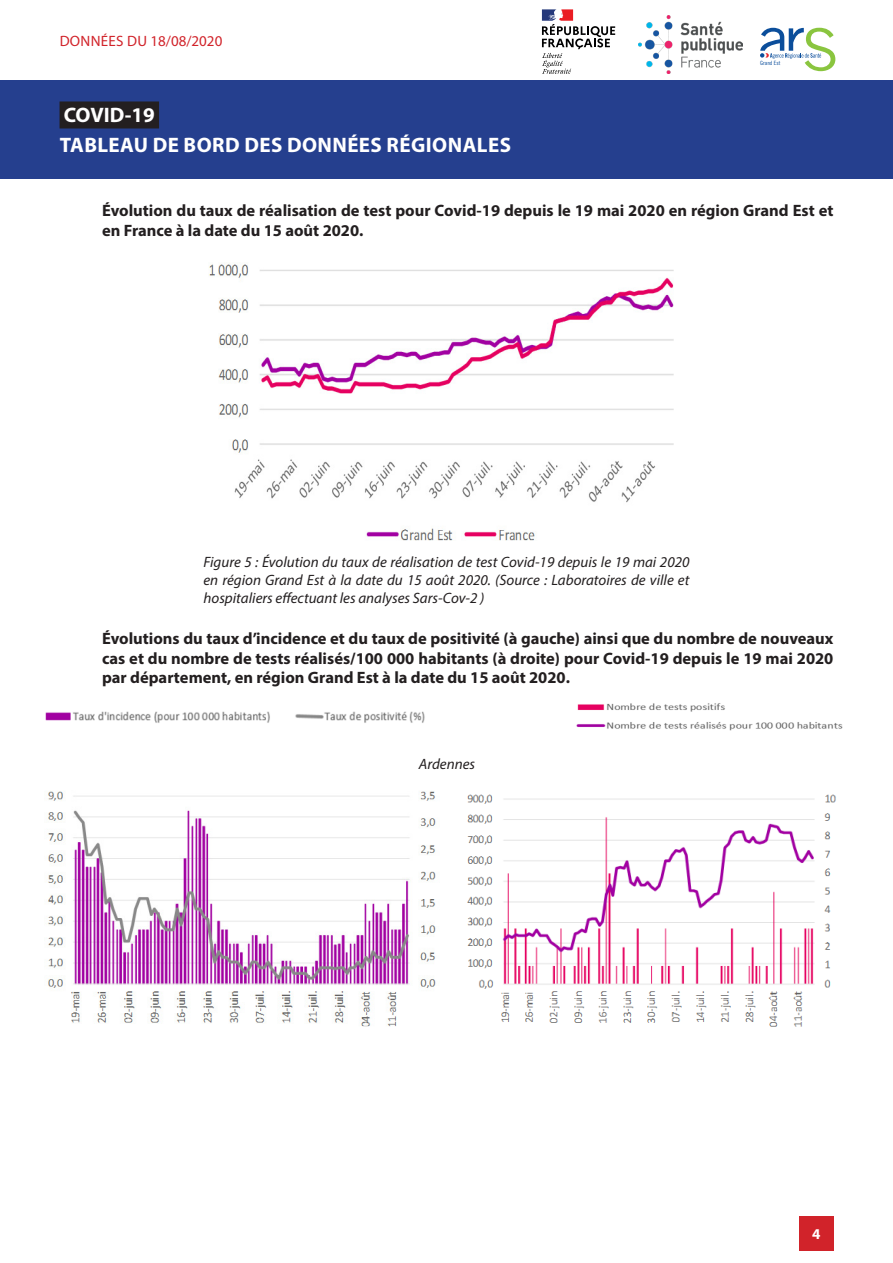
<style>
.page{position:relative;width:893px;height:1263px;background:#fff}
.page>*{position:absolute;margin:0;border:0;box-sizing:border-box;transform-origin:0 0}
.t1{font:700 21px/29.4px "Myriad Pro";letter-spacing:.02em;color:#fff}
.Texte{font:700 16.5px/19.8px "Myriad Pro";color:#231f20}
.Legende{font:italic 15px/18px "Myriad Pro";color:#231f20;text-align:justify}
.t2{font:15px "Myriad Pro";letter-spacing:.02em;color:#d1232a}
.t3{font:700 15px "Myriad Pro";color:#fff}
.t4{font:5.85px "Trade Gothic LT Std Cn 18";color:#0b4e9b}
</style>
<div class="page">
<div style="left:0;top:80px;width:893px;height:99px;background:#253f8e"></div>
<div style="left:60px;top:101px;width:99px;height:27px;background:#231f20"></div>
<div style="left:799px;top:1216px;width:34px;height:34px;background:#d1232a"></div>
<img style="left:638px;top:15px;width:104px;height:59px">
<svg style="left:760px;top:28px;width:75px;height:43px"></svg>
<svg style="left:542px;top:9px;width:73px;height:65px"></svg>
<img style="left:209px;top:263px;width:465px;height:278px">
<img style="left:48px;top:791px;width:388px;height:234px">
<img style="left:467px;top:794px;width:369px;height:233px">
<img style="left:45px;top:711px;width:380px;height:12px">
<img style="left:576px;top:703px;width:267px;height:28px">
<p class="t2" style="left:60px;top:31px;width:164px">DONNÉES DU 18/08/2020</p>
<p class="t1" style="left:60px;top:100px;width:453px">COVID-19<br>TABLEAU DE BORD DES DONNÉES RÉGIONALES</p>
<p class="t4" style="left:760px;top:59px;width:22px">Grand Est</p>
<p class="Texte" style="left:102px;top:200px;width:733px">Évolution du taux de réalisation de test pour Covid-19 depuis le 19 mai 2020 en région Grand Est et en France à la date du 15 août 2020.</p>
<p class="Legende" style="left:204px;top:552px;width:487px">Figure 5 : Évolution du taux de réalisation de test Covid-19 depuis le 19 mai 2020 en région Grand Est à la date du 15 août 2020. (Source : Laboratoires de ville et hospitaliers effectuant les analyses Sars-Cov-2 )</p>
<p class="Texte" style="left:102px;top:628px;width:733px;text-align:justify">Évolutions du taux d’incidence et du taux de positivité (à gauche) ainsi que du nombre de nouveaux cas et du nombre de tests réalisés/100 000 habitants (à droite) pour Covid-19 depuis le 19 mai 2020 par département, en région Grand Est à la date du 15 août 2020.</p>
<p class="Legende" style="left:419px;top:755px;width:58px">Ardennes</p>
<p class="t3" style="left:812px;top:1224px;width:10px">4</p>
</div>
